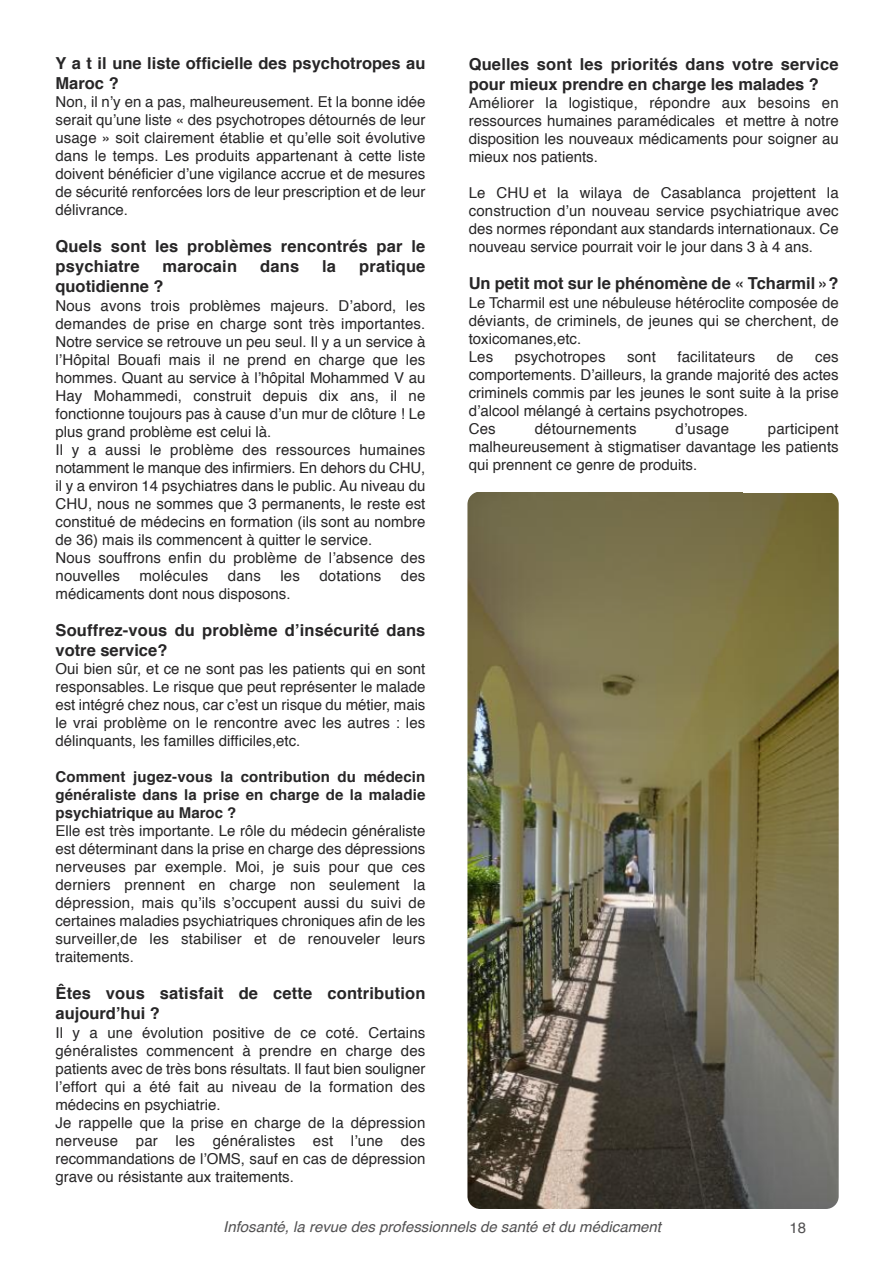
<style>
.page{position:relative;width:893px;height:1263px;background:#fff}
.page>*{position:absolute;margin:0;border:0;box-sizing:border-box;transform-origin:0 0}
.t1{font:700 16.5px/19.8px "Helvetica";letter-spacing:.01em;color:#272627}
.t2{font:15px/18px "Helvetica";color:#272627;text-align:justify}
.t3{font:700 15px/18px "Helvetica";letter-spacing:.01em;color:#272627;text-align:justify}
.t4{font:italic 15px "Helvetica";color:#525152}
.t5{font:15px "Helvetica";color:#525152}
</style>
<div class="page">
<img style="left:467px;top:492px;width:372px;height:717px;border-radius:13px">
<p class="t1" style="left:55px;top:54px;width:371px">Y a t il une liste officielle des psychotropes au<br>Maroc ?</p>
<p class="t2" style="left:55px;top:94px;width:371px">Non, il n’y en a pas, malheureusement. Et la bonne idée serait qu’une liste « des psychotropes détournés de leur usage » soit clairement établie et qu’elle soit évolutive dans le temps. Les produits appartenant à cette liste doivent bénéficier d’une vigilance accrue et de mesures de sécurité renforcées lors de leur prescription et de leur délivrance.</p>
<p class="t1" style="left:55px;top:238px;width:371px">Quels sont les problèmes rencontrés par le psychiatre</p>
<p class="t1" style="left:163px;top:258px;width:76px">marocain</p>
<p class="t1" style="left:260px;top:258px;width:41px">dans</p>
<p class="t1" style="left:322px;top:258px;width:15px">la</p>
<p class="t1" style="left:359px;top:258px;width:68px">pratique</p>
<p class="t1" style="left:55px;top:278px;width:110px">quotidienne ?</p>
<p class="t2" style="left:55px;top:298px;width:371px;text-align:left">Nous avons trois problèmes majeurs. D’abord, les demandes de prise en charge sont très importantes.<br>Notre service se retrouve un peu seul. Il y a un service à l’Hôpital Bouafi mais il ne prend en charge que les hommes. Quant au service à l’hôpital Mohammed V au Hay Mohammedi, construit depuis dix ans, il ne fonctionne toujours pas à cause d’un mur de clôture ! Le plus grand problème est celui là.<br>Il y a aussi le problème des ressources humaines notamment le manque des infirmiers. En dehors du CHU, il y a environ 14 psychiatres dans le public. Au niveau du CHU, nous ne sommes que 3 permanents, le reste est constitué de médecins en formation (ils sont au nombre de 36) mais ils commencent à quitter le service.<br>Nous souffrons enfin du problème de l’absence des nouvelles</p>
<p class="t2" style="left:140px;top:568px;width:70px">molécules</p>
<p class="t2" style="left:228px;top:568px;width:34px">dans</p>
<p class="t2" style="left:280px;top:568px;width:21px">les</p>
<p class="t2" style="left:319px;top:568px;width:64px">dotations</p>
<p class="t2" style="left:401px;top:568px;width:26px">des</p>
<p class="t2" style="left:56px;top:586px;width:237px">médicaments dont nous disposons.</p>
<p class="t1" style="left:55px;top:621px;width:371px">Souffrez-vous du problème d’insécurité dans votre service?</p>
<p class="t2" style="left:55px;top:661px;width:371px">Oui bien sûr, et ce ne sont pas les patients qui en sont responsables. Le risque que peut représenter le malade est intégré chez nous, car c’est un risque du métier, mais le vrai problème on le rencontre avec les autres : les délinquants, les familles difficiles,etc.</p>
<p class="t3" style="left:56px;top:769px;width:371px">Comment jugez-vous la contribution du médecin généraliste dans la prise en charge de la maladie psychiatrique au Maroc ?</p>
<p class="t2" style="left:55px;top:823px;width:371px">Elle est très importante. Le rôle du médecin généraliste est déterminant dans la prise en charge des dépressions nerveuses par exemple. Moi, je suis pour que ces derniers prennent en charge non seulement la dépression, mais qu’ils s’occupent aussi du suivi de certaines maladies psychiatriques chroniques afin de les surveiller,de les stabiliser et de renouveler leurs traitements.</p>
<p class="t1" style="left:55px;top:985px;width:371px">Êtes vous satisfait de cette contribution aujourd’hui ?</p>
<p class="t2" style="left:55px;top:1025px;width:371px;text-align:left">Il y a une évolution positive de ce coté. Certains généralistes commencent à prendre en charge des patients avec de très bons résultats. Il faut bien souligner l’effort qui a été fait au niveau de la formation des médecins en psychiatrie.<br>Je rappelle que la prise en charge de la dépression nerveuse par les généralistes est l’une des recommandations de l’OMS, sauf en cas de dépression grave ou résistante aux traitements.</p>
<p class="t1" style="left:469px;top:55px;width:371px">Quelles sont les priorités dans votre service pour mieux prendre en charge les malades ?</p>
<p class="t2" style="left:469px;top:95px;width:371px">Améliorer la logistique, répondre aux besoins en ressources humaines paramédicales et mettre à notre disposition les nouveaux médicaments pour soigner au mieux nos patients.</p>
<p class="t2" style="left:469px;top:185px;width:371px">Le CHU et la wilaya de Casablanca projettent la construction d’un nouveau service psychiatrique avec des normes répondant aux standards internationaux. Ce nouveau service pourrait voir le jour dans 3 à 4 ans.</p>
<p class="t1" style="left:469px;top:275px;width:371px">Un petit mot sur le phénomène de « Tcharmil »?</p>
<p class="t2" style="left:469px;top:295px;width:371px;text-align:left">Le Tcharmil est une nébuleuse hétéroclite composée de déviants, de criminels, de jeunes qui se cherchent, de toxicomanes,etc.<br>Les</p>
<p class="t2" style="left:515px;top:349px;width:92px">psychotropes</p>
<p class="t2" style="left:627px;top:349px;width:30px">sont</p>
<p class="t2" style="left:677px;top:349px;width:79px">facilitateurs</p>
<p class="t2" style="left:777px;top:349px;width:18px">de</p>
<p class="t2" style="left:469px;top:349px;width:371px;text-align:left;text-indent:346px">ces comportements. D’ailleurs, la grande majorité des actes criminels commis par les jeunes le sont suite à la prise d’alcool mélangé à certains psychotropes.<br>Ces</p>
<p class="t2" style="left:535px;top:421px;width:103px">détournements</p>
<p class="t2" style="left:675px;top:421px;width:55px">d’usage</p>
<p class="t2" style="left:469px;top:421px;width:371px;text-indent:299px">participent malheureusement à stigmatiser davantage les patients qui prennent ce genre de produits.</p>
<p class="t4" style="left:223px;top:1221px;width:439px">Infosanté, la revue des professionnels de santé et du médicament</p>
<p class="t5" style="left:790px;top:1221px;width:18px">18</p>
</div>
